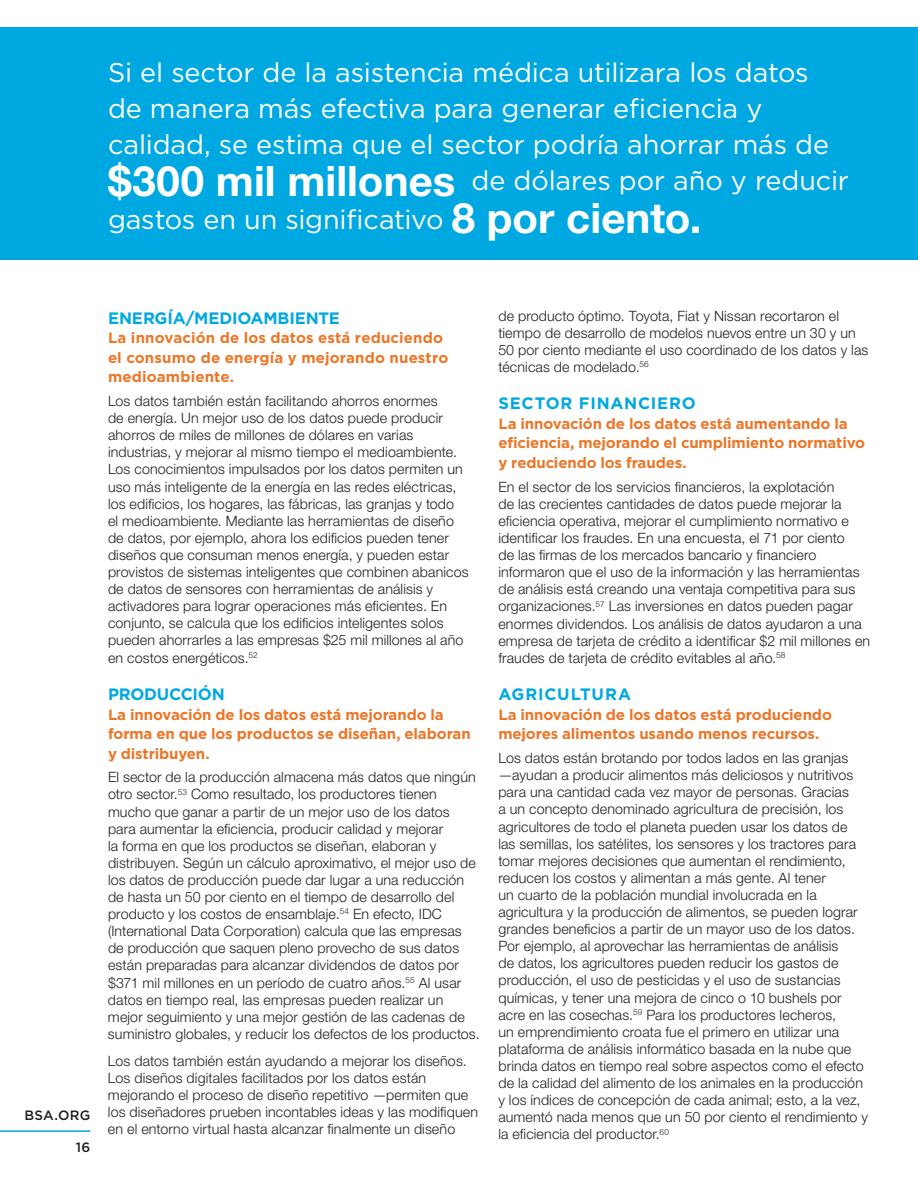
<style>
.page{position:relative;width:918px;height:1188px;background:#fff}
.page>*{position:absolute;margin:0;border:0;box-sizing:border-box;transform-origin:0 0}
.t1{font:27px/36px "Gotham";letter-spacing:-.005em;color:#fff}
.t2{font:700 16.5px "Gotham";color:#00a8e1}
.t3{font:700 16.5px "Gotham";letter-spacing:.045em;color:#00a8e1}
.t4{font:700 15px/19.5px "Gotham";letter-spacing:-.005em;color:#ed7628}
.t5{font:300 14.25px/17.1px "Helvetica Neue LT Std";letter-spacing:.01em;color:#231f20}
.t6{font:500 13.5px "Gotham";letter-spacing:.02em;color:#231f20}
.s1{font-family:"Helvetica Neue LT Std";font-weight:700;font-size:42px}
</style>
<div class="page">
<hr style="left:0;top:1130px;width:90px;height:2px;background:#00a8e1">
<div style="left:0;top:27px;width:918px;height:232px;background:#00a8e1"></div>
<h1 class="t1" style="left:108px;top:54px;width:742px">Si el sector de la asistencia médica utilizara los datos de manera más efectiva para generar eficiencia y calidad, se estima que el sector podría ahorrar más de <span class="s1">$300 mil millones</span> de dólares por año y reducir</h1>
<h1 class="t1" style="left:108px;top:201px;width:595px">gastos en un significativo <span class="s1">8 por ciento.</span></h1>
<p class="t6" style="left:24px;top:1106px;width:67px">BSA.ORG</p>
<p class="t6" style="left:76px;top:1138px;width:16px">16</p>
<p class="t2" style="left:108px;top:307px;width:233px">ENERGÍA/MEDIOAMBIENTE</p>
<p class="t4" style="left:108px;top:328px;width:342px">La innovación de los datos está reduciendo el consumo de energía y mejorando nuestro medioambiente.</p>
<p class="t5" style="left:108px;top:392px;width:362px">Los datos también están facilitando ahorros enormes<br>de energía. Un mejor uso de los datos puede producir ahorros de miles de millones de dólares en varias industrias, y mejorar al mismo tiempo el medioambiente.<br>Los conocimientos impulsados por los datos permiten un uso más inteligente de la energía en las redes eléctricas, los edificios, los hogares, las fábricas, las granjas y todo<br>el medioambiente. Mediante las herramientas de diseño de datos, por ejemplo, ahora los edificios pueden tener diseños que consuman menos energía, y pueden estar provistos de sistemas inteligentes que combinen abanicos de datos de sensores con herramientas de análisis y activadores para lograr operaciones más eficientes. En conjunto, se calcula que los edificios inteligentes solos pueden ahorrarles a las empresas $25 mil millones al año en costos energéticos.<sup>52</sup></p>
<p class="t2" style="left:108px;top:683px;width:118px">PRODUCCIÓN</p>
<p class="t4" style="left:108px;top:704px;width:364px">La innovación de los datos está mejorando la forma en que los productos se diseñan, elaboran y distribuyen.</p>
<p class="t5" style="left:108px;top:768px;width:373px">El sector de la producción almacena más datos que ningún otro sector.<sup>53</sup> Como resultado, los productores tienen mucho que ganar a partir de un mejor uso de los datos para aumentar la eficiencia, producir calidad y mejorar<br>la forma en que los productos se diseñan, elaboran y distribuyen. Según un cálculo aproximativo, el mejor uso de los datos de producción puede dar lugar a una reducción de hasta un 50 por ciento en el tiempo de desarrollo del producto y los costos de ensamblaje.<sup>54</sup> En efecto, IDC (International Data Corporation) calcula que las empresas de producción que saquen pleno provecho de sus datos están preparadas para alcanzar dividendos de datos por $371 mil millones en un período de cuatro años.<sup>55</sup> Al usar datos en tiempo real, las empresas pueden realizar un mejor seguimiento y una mejor gestión de las cadenas de suministro globales, y reducir los defectos de los productos.</p>
<p class="t5" style="left:108px;top:1052px;width:372px">Los datos también están ayudando a mejorar los diseños.<br>Los diseños digitales facilitados por los datos están mejorando el proceso de diseño repetitivo —permiten que los diseñadores prueben incontables ideas y las modifiquen en el entorno virtual hasta alcanzar finalmente un diseño</p>
<p class="t5" style="left:498px;top:307px;width:372px">de producto óptimo. Toyota, Fiat y Nissan recortaron el tiempo de desarrollo de modelos nuevos entre un 30 y un 50 por ciento mediante el uso coordinado de los datos y las técnicas de modelado.<sup>56</sup></p>
<p class="t3" style="left:498px;top:393px;width:199px">SECTOR FINANCIERO</p>
<p class="t4" style="left:498px;top:414px;width:368px">La innovación de los datos está aumentando la eficiencia, mejorando el cumplimiento normativo y reduciendo los fraudes.</p>
<p class="t5" style="left:498px;top:478px;width:373px">En el sector de los servicios financieros, la explotación<br>de las crecientes cantidades de datos puede mejorar la eficiencia operativa, mejorar el cumplimiento normativo e identificar los fraudes. En una encuesta, el 71 por ciento<br>de las firmas de los mercados bancario y financiero informaron que el uso de la información y las herramientas de análisis está creando una ventaja competitiva para sus organizaciones.<sup>57</sup> Las inversiones en datos pueden pagar enormes dividendos. Los análisis de datos ayudaron a una empresa de tarjeta de crédito a identificar $2 mil millones en fraudes de tarjeta de crédito evitables al año.<sup>58</sup></p>
<p class="t3" style="left:498px;top:683px;width:134px">AGRICULTURA</p>
<p class="t4" style="left:498px;top:705px;width:335px">La innovación de los datos está produciendo mejores alimentos usando menos recursos.</p>
<p class="t5" style="left:498px;top:749px;width:371px">Los datos están brotando por todos lados en las granjas —ayudan a producir alimentos más deliciosos y nutritivos para una cantidad cada vez mayor de personas. Gracias<br>a un concepto denominado agricultura de precisión, los agricultores de todo el planeta pueden usar los datos de las semillas, los satélites, los sensores y los tractores para tomar mejores decisiones que aumentan el rendimiento, reducen los costos y alimentan a más gente. Al tener<br>un cuarto de la población mundial involucrada en la agricultura y la producción de alimentos, se pueden lograr grandes beneficios a partir de un mayor uso de los datos.<br>Por ejemplo, al aprovechar las herramientas de análisis<br>de datos, los agricultores pueden reducir los gastos de producción, el uso de pesticidas y el uso de sustancias químicas, y tener una mejora de cinco o 10 bushels por acre en las cosechas.<sup>59</sup> Para los productores lecheros,<br>un emprendimiento croata fue el primero en utilizar una plataforma de análisis informático basada en la nube que brinda datos en tiempo real sobre aspectos como el efecto de la calidad del alimento de los animales en la producción y los índices de concepción de cada animal; esto, a la vez, aumentó nada menos que un 50 por ciento el rendimiento y la eficiencia del productor.<sup>60</sup></p>
</div>
